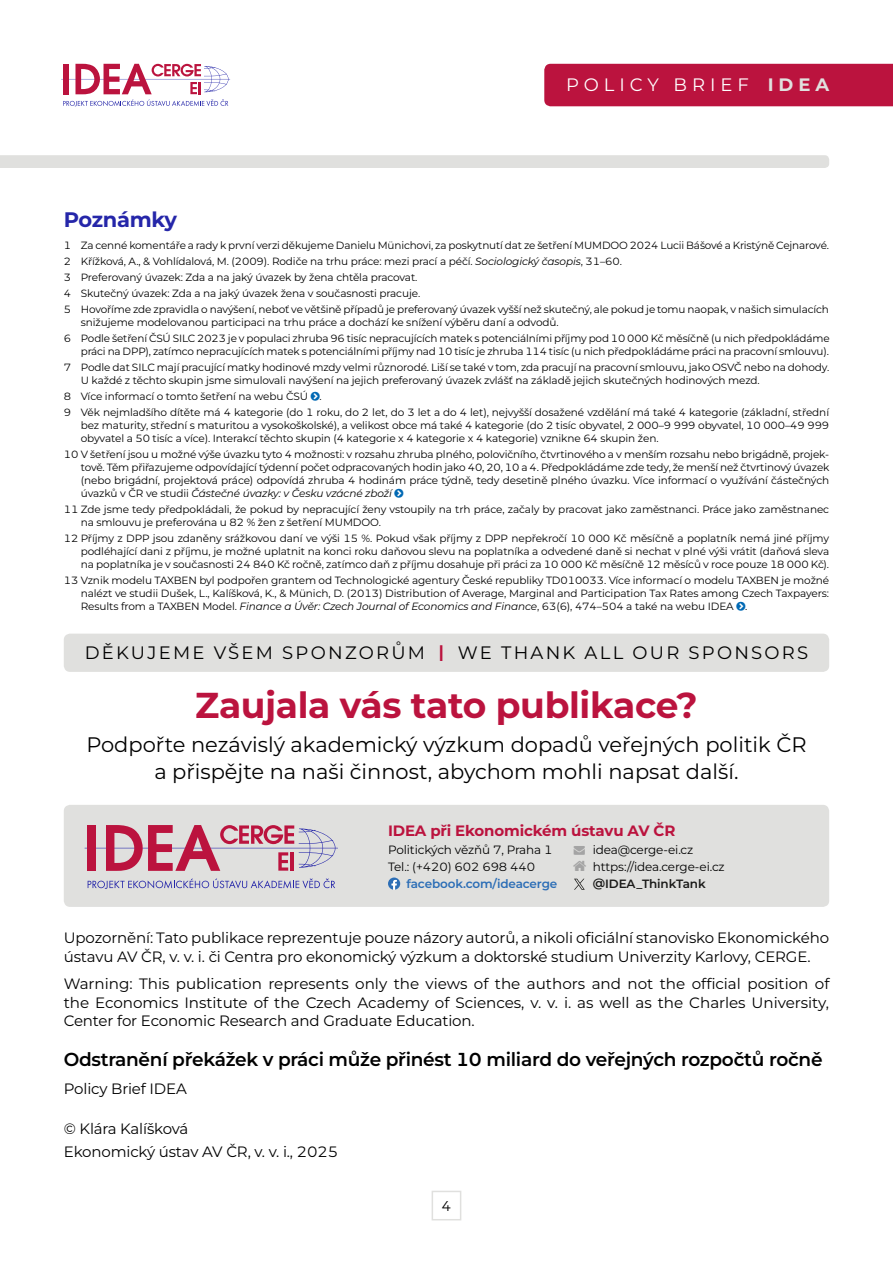
<style>
.page{position:relative;width:893px;height:1263px;background:#fff}
.page>*{position:absolute;margin:0;border:0;box-sizing:border-box;transform-origin:0 0}
.t1{font:700 36px "Montserrat";letter-spacing:-.01em;color:#bb133e}
.t2{font:21px/27px "Montserrat";color:#000;text-align:center}
.Body_Head{font:700 21px "Montserrat";letter-spacing:-.015em;color:#2526a9}
.Body_Text{font:600 18.75px "Montserrat";letter-spacing:-.015em;color:#000}
.t3{font:18px "Montserrat";letter-spacing:.125em;color:#000}
.t4{font:18px "Montserrat";letter-spacing:.275em;color:#fff}
.Body_Text-2{font:15px/18.8px "Montserrat";letter-spacing:-.01em;color:#000}
.Body_Text-3{font:700 15px "Montserrat";letter-spacing:-.01em;color:#bb133e}
.t5{font:14.25px "Montserrat";color:#000}
.Body_Text-4{font:12px "Montserrat";letter-spacing:-.01em;color:#000}
.t6{font:600 12px "Montserrat";letter-spacing:-.01em;color:#2c6eb6}
.t7{font:600 12px "Montserrat";letter-spacing:-.01em;color:#1a1a18}
.Footnote{font:10.5px/12.9px "Montserrat";letter-spacing:-.01em;color:#000;text-align:justify}
.s1{font-weight:700;color:#e0e0de}
.s2{font-style:italic}
.s3{font-weight:600;font-size:22.5px;color:#bb133e}
.s4{color:#a4a4a4}
</style>
<div class="page">
<div style="left:544px;top:64px;width:349px;height:42px;background:#bb133e"></div>
<div style="left:432px;top:1191px;width:29px;height:29px;border:2px solid #e0e0de"></div>
<div style="left:0;top:155px;width:829px;height:13px;background:#e0e0de"></div>
<svg style="left:61px;top:64px;width:169px;height:42px"></svg>
<div style="left:64px;top:634px;width:765px;height:38px;background:#e0e0de;border-radius:6px"></div>
<div style="left:64px;top:805px;width:765px;height:102px;background:#e0e0de;border-radius:6px"></div>
<svg style="left:388px;top:877px;width:12px;height:13px"></svg>
<svg style="left:574px;top:879px;width:11px;height:11px"></svg>
<svg style="left:85px;top:825px;width:253px;height:46px"></svg>
<svg style="left:88px;top:878px;width:247px;height:11px"></svg>
<h3 class="t4" style="left:566px;top:73px;width:265px">POLICY BRIEF <span class="s1">IDEA</span></h3>
<p class="Body_Head" style="left:64px;top:205px;width:115px">Poznámky</p>
<p class="Footnote" style="left:64px;top:238px;width:767px">1 Za cenné komentáře a rady k první verzi děkujeme Danielu Münichovi, za poskytnutí dat ze šetření MUMDOO 2024 Lucii Bášové a Kristýně Cejnarové.</p>
<p class="Footnote" style="left:64px;top:254px;width:560px">2 Křížková, A., &amp; Vohlídalová, M. (2009). Rodiče na trhu práce: mezi prací a péčí. <span class="s2">Sociologický časopis</span>, 31–60.</p>
<p class="Footnote" style="left:64px;top:270px;width:355px">3 Preferovaný úvazek: Zda a na jaký úvazek by žena chtěla pracovat.</p>
<p class="Footnote" style="left:64px;top:286px;width:358px">4 Skutečný úvazek: Zda a na jaký úvazek žena v současnosti pracuje.</p>
<p class="Footnote" style="left:81px;top:303px;width:750px;text-indent:-17px">5 Hovoříme zde zpravidla o navýšení, neboť ve většině případů je preferovaný úvazek vyšší než skutečný, ale pokud je tomu naopak, v našich simulacích snižujeme modelovanou participaci na trhu práce a dochází ke snížení výběru daní a odvodů.</p>
<p class="Footnote" style="left:64px;top:331px;width:767px;text-align:right">6 Podle šetření ČSÚ SILC 2023 je v populaci zhruba 96 tisíc nepracujících matek s potenciálními příjmy pod 10 000 Kč měsíčně (u nich předpokládáme práci na DPP), zatímco nepracujících matek s potenciálními příjmy nad 10 tisíc je zhruba 114 tisíc (u nich předpokládáme práci na pracovní smlouvu).</p>
<p class="Footnote" style="left:81px;top:360px;width:750px;text-indent:-17px">7 Podle dat SILC mají pracující matky hodinové mzdy velmi různorodé. Liší se také v tom, zda pracují na pracovní smlouvu, jako OSVČ nebo na dohody.<br>U každé z těchto skupin jsme simulovali navýšení na jejich preferovaný úvazek zvlášť na základě jejich skutečných hodinových mezd.</p>
<p class="Footnote" style="left:64px;top:389px;width:260px">8 Více informací o tomto šetření na webu ČSÚ .</p>
<p class="Footnote" style="left:81px;top:406px;width:750px;text-indent:-17px">9 Věk nejmladšího dítěte má 4 kategorie (do 1 roku, do 2 let, do 3 let a do 4 let), nejvyšší dosažené vzdělání má také 4 kategorie (základní, střední bez maturity, střední s maturitou a vysokoškolské), a velikost obce má také 4 kategorie (do 2 tisíc obyvatel, 2 000–9 999 obyvatel, 10 000–49 999 obyvatel a 50 tisíc a více). Interakcí těchto skupin (4 kategorie x 4 kategorie x 4 kategorie) vznikne 64 skupin žen.</p>
<p class="Footnote" style="left:81px;top:447px;width:750px;text-indent:-17px">10 V šetření jsou u možné výše úvazku tyto 4 možnosti: v rozsahu zhruba plného, polovičního, čtvrtinového a v menším rozsahu nebo brigádně, projek&shy;tově. Těm přiřazujeme odpovídající týdenní počet odpracovaných hodin jako 40, 20, 10 a 4. Předpokládáme zde tedy, že menší než čtvrtinový úvazek (nebo brigádní, projektová práce) odpovídá zhruba 4 hodinám práce týdně, tedy desetině plného úvazku. Více informací o využívání částečných úvazků v ČR ve studii <span class="s2">Částečné úvazky: v Česku vzácné zboží</span></p>
<p class="Footnote" style="left:81px;top:502px;width:750px;text-indent:-17px">11 Zde jsme tedy předpokládali, že pokud by nepracující ženy vstoupily na trh práce, začaly by pracovat jako zaměstnanci. Práce jako zaměstnanec na smlouvu je preferována u 82 % žen z šetření MUMDOO.</p>
<p class="Footnote" style="left:81px;top:531px;width:750px;text-indent:-17px">12 Příjmy z DPP jsou zdaněny srážkovou daní ve výši 15 %. Pokud však příjmy z DPP nepřekročí 10 000 Kč měsíčně a poplatník nemá jiné příjmy podléhající dani z příjmu, je možné uplatnit na konci roku daňovou slevu na poplatníka a odvedené daně si nechat v plné výši vrátit (daňová sleva na poplatníka je v současnosti 24 840 Kč ročně, zatímco daň z příjmu dosahuje při práci za 10 000 Kč měsíčně 12 měsíců v roce pouze 18 000 Kč).</p>
<p class="Footnote" style="left:81px;top:573px;width:750px;text-indent:-17px">13 Vznik modelu TAXBEN byl podpořen grantem od Technologické agentury České republiky TD010033. Více informací o modelu TAXBEN je možné nalézt ve studii Dušek, L., Kalíšková, K., &amp; Münich, D. (2013) Distribution of Average, Marginal and Participation Tax Rates among Czech Taxpayers:<br>Results from a TAXBEN Model. <span class="s2">Finance a Úvěr: Czech Journal of Economics and Finance</span>, 63(6), 474–504 a také na webu IDEA</p>
<p class="Footnote" style="left:745px;top:599px;width:4px">.</p>
<p class="t3" style="left:85px;top:640px;width:725px">DĚKUJEME VŠEM SPONZORŮM <span class="s3">I</span> WE THANK ALL OUR SPONSORS</p>
<p class="t1" style="left:195px;top:679px;width:504px">Zaujala vás tato publikace?</p>
<p class="t2" style="left:86px;top:730px;width:722px">Podpořte nezávislý akademický výzkum dopadů veřejných politik ČR a přispějte na naši činnost, abychom mohli napsat další.</p>
<p class="Body_Text-3" style="left:388px;top:819px;width:289px">IDEA při Ekonomickém ústavu AV ČR</p>
<p class="Body_Text-4" style="left:388px;top:842px;width:166px">Politických vězňů 7, Praha 1</p>
<p class="Body_Text-4" style="left:574px;top:842px;width:121px"><span class="s4">→</span> idea@cerge-ei.cz</p>
<p class="Body_Text-4" style="left:388px;top:858px;width:149px">Tel.: (+420) 602 698 440</p>
<p class="Body_Text-4" style="left:593px;top:858px;width:133px">https://idea.cerge-ei.cz</p>
<p class="t6" style="left:407px;top:875px;width:152px">facebook.com/ideacerge</p>
<p class="t7" style="left:593px;top:875px;width:114px">@IDEA_ThinkTank</p>
<p class="Body_Text-2" style="left:64px;top:928px;width:767px">Upozornění: Tato publikace reprezentuje pouze názory autorů, a nikoli oficiální stanovisko Ekonomického ústavu AV ČR, v. v. i. či Centra pro ekonomický výzkum a doktorské studium Univerzity Karlovy, CERGE.</p>
<p class="Body_Text-2" style="left:64px;top:974px;width:767px;text-align:justify">Warning: This publication represents only the views of the authors and not the official position of the Economics Institute of the Czech Academy of Sciences, v. v. i. as well as the Charles University, Center for Economic Research and Graduate Education.</p>
<p class="Body_Text" style="left:64px;top:1046px;width:760px">Odstranění překážek v práci může přinést 10 miliard do veřejných rozpočtů ročně</p>
<p class="Body_Text-2" style="left:64px;top:1078px;width:125px">Policy Brief IDEA</p>
<p class="Body_Text-2" style="left:64px;top:1118px;width:126px">© Klára Kalíšková</p>
<p class="Body_Text-2" style="left:64px;top:1141px;width:276px">Ekonomický ústav AV ČR, v. v. i., 2025</p>
<h3 class="t5" style="left:441px;top:1196px;width:11px">4</h3>
</div>
